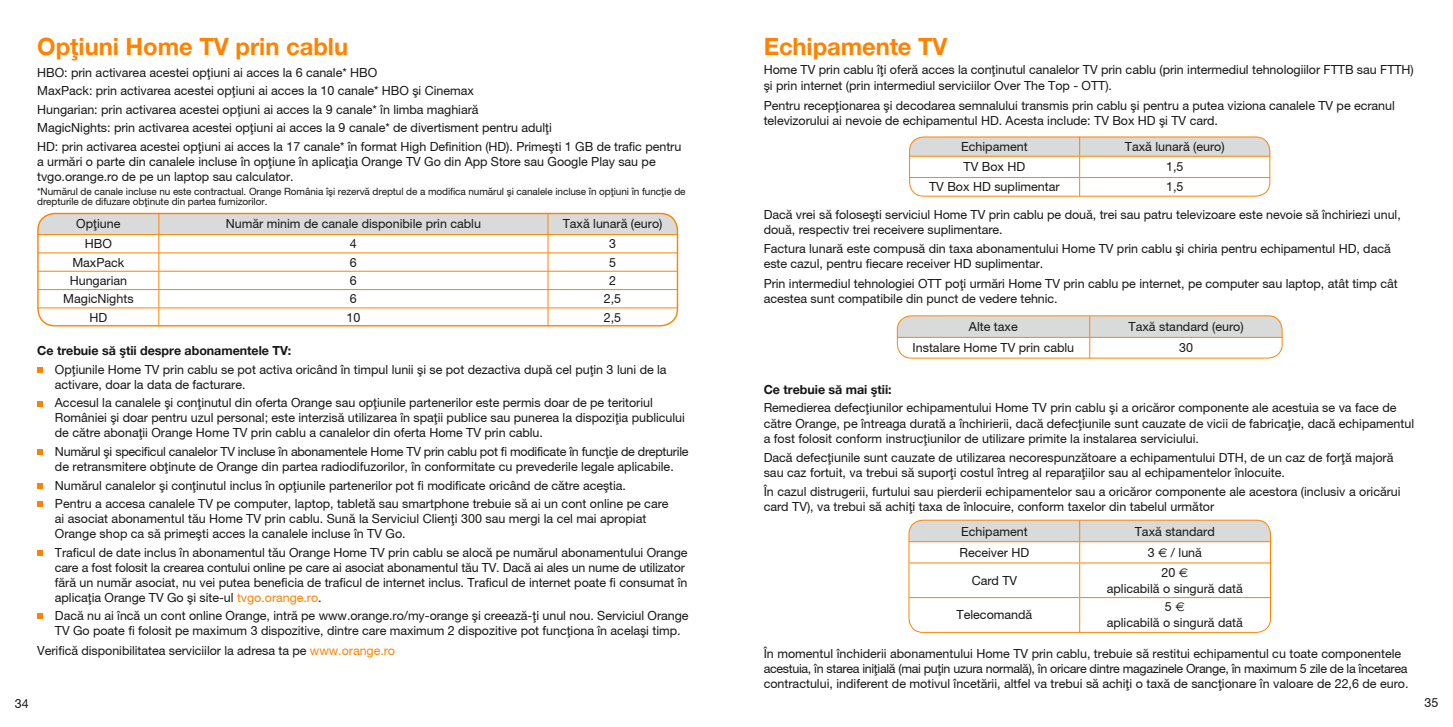
<style>
.page{position:relative;width:1453px;height:727px;background:#fff}
.page>*{position:absolute;margin:0;border:0;box-sizing:border-box;transform-origin:0 0}
.t1{font:700 23.75px "Rom Helvetica Neue";color:#ff8300}
.t2{font:12.5px/15px "Rom Helvetica Neue";letter-spacing:-.005em;color:#181716}
.t3{font:700 12.5px "Rom Helvetica Neue";letter-spacing:-.005em;color:#181716}
.t4{font:10px/10px "Rom Helvetica Neue";letter-spacing:-.01em;color:#181716}
.s1{color:#ff8300}
.s2{font-family:"Euro Sig"}
</style>
<div class="page">
<svg style="left:38px;top:213px;width:640px;height:113px"></svg>
<div style="left:37px;top:213px;width:641px;height:113px;border:1px solid #ff8300;border-radius:17px"></div>
<svg style="left:37px;top:367px;width:6px;height:5px"></svg>
<svg style="left:37px;top:401px;width:6px;height:5px"></svg>
<svg style="left:37px;top:449px;width:6px;height:5px"></svg>
<svg style="left:37px;top:483px;width:6px;height:5px"></svg>
<svg style="left:37px;top:501px;width:6px;height:6px"></svg>
<svg style="left:37px;top:550px;width:6px;height:5px"></svg>
<svg style="left:37px;top:613px;width:6px;height:6px"></svg>
<svg style="left:909px;top:137px;width:361px;height:59px"></svg>
<div style="left:909px;top:136px;width:361px;height:60px;border:1px solid #ff8300;border-radius:14px"></div>
<div style="left:897px;top:315px;width:385px;height:43px;border:1px solid #ff8300;border-radius:14px"></div>
<svg style="left:897px;top:316px;width:385px;height:42px"></svg>
<svg style="left:910px;top:521px;width:359px;height:41px"></svg>
<hr style="left:909px;top:562px;width:171px;height:1px;background:#ff8300">
<hr style="left:1080px;top:562px;width:190px;height:1px;background:#ff8300">
<hr style="left:1079px;top:563px;width:1px;height:34px;background:#ff8300">
<hr style="left:909px;top:597px;width:171px;height:1px;background:#ff8300">
<hr style="left:1080px;top:597px;width:190px;height:1px;background:#ff8300">
<hr style="left:1079px;top:597px;width:1px;height:35px;background:#ff8300">
<div style="left:908px;top:519px;width:363px;height:113px;border:1px solid #ff8300;border-radius:14px"></div>
<h1 class="t1" style="left:37px;top:33px;width:312px">Op]iuni Home TV prin cablu</h1>
<p class="t2" style="left:37px;top:63px;width:646px;line-height:18.5px">HBO: prin activarea acestei op]iuni ai acces la 6 canale* HBO<br>MaxPack: prin activarea acestei op]iuni ai acces la 10 canale* HBO [i Cinemax<br>Hungarian: prin activarea acestei op]iuni ai acces la 9 canale* \n limba maghiar`<br>MagicNights: prin activarea acestei op]iuni ai acces la 9 canale* de divertisment pentru adul]i<br>HD: prin activarea acestei op]iuni ai acces la 17 canale* \n format High Definition (HD). Prime[ti 1 GB de trafic pentru</p>
<p class="t2" style="left:37px;top:154px;width:620px">a urm`ri o parte din canalele incluse \n op]iune \n aplica]ia Orange TV Go din App Store sau Google Play sau pe tvgo.orange.ro de pe un laptop sau calculator.</p>
<p class="t4" style="left:37px;top:186px;width:650px">*Num`rul de canale incluse nu este contractual. Orange România \[i rezerv` dreptul de a modifica num`rul [i canalele incluse \n op]iuni \n func]ie de drepturile de difuzare ob]inute din partea furnizorilor.</p>
<p class="t2" style="left:76px;top:216px;width:46px">Op]iune</p>
<p class="t2" style="left:226px;top:216px;width:257px">Num`r minim de canale disponibile prin cablu</p>
<p class="t2" style="left:563px;top:216px;width:101px">Tax` lunar` (euro)</p>
<p class="t2" style="left:85px;top:236px;width:29px">HBO</p>
<p class="t2" style="left:350px;top:236px;width:8px">4</p>
<p class="t2" style="left:609px;top:236px;width:8px">3</p>
<p class="t2" style="left:72px;top:254px;width:54px">MaxPack</p>
<p class="t2" style="left:350px;top:254px;width:8px">6</p>
<p class="t2" style="left:609px;top:254px;width:8px">5</p>
<p class="t2" style="left:70px;top:273px;width:59px">Hungarian</p>
<p class="t2" style="left:350px;top:273px;width:8px">6</p>
<p class="t2" style="left:609px;top:273px;width:8px">2</p>
<p class="t2" style="left:63px;top:291px;width:72px">MagicNights</p>
<p class="t2" style="left:350px;top:291px;width:8px">6</p>
<p class="t2" style="left:604px;top:291px;width:19px">2,5</p>
<p class="t2" style="left:89px;top:309px;width:19px">HD</p>
<p class="t2" style="left:346px;top:309px;width:15px">10</p>
<p class="t2" style="left:604px;top:309px;width:19px">2,5</p>
<p class="t3" style="left:37px;top:343px;width:256px">Ce trebuie s` [tii despre abonamentele TV:</p>
<p class="t2" style="left:55px;top:362px;width:613px">Op]iunile Home TV prin cablu se pot activa oricând \n timpul lunii [i se pot dezactiva dup` cel pu]in 3 luni de la activare, doar la data de facturare.</p>
<p class="t2" style="left:55px;top:395px;width:631px">Accesul la canalele [i con]inutul din oferta Orange sau op]iunile partenerilor este permis doar de pe teritoriul<br>României [i doar pentru uzul personal; este interzis` utilizarea în spa]ii publice sau punerea la dispozi]ia publicului de c`tre abona]ii Orange Home TV prin cablu a canalelor din oferta Home TV prin cablu.</p>
<p class="t2" style="left:55px;top:444px;width:635px">Num`rul [i specificul canalelor TV incluse \n abonamentele Home TV prin cablu pot fi modificate \n func]ie de drepturile de retransmitere ob]inute de Orange din partea radiodifuzorilor, \n conformitate cu prevederile legale aplicabile.</p>
<p class="t2" style="left:55px;top:476px;width:615px;line-height:18.5px">Num`rul canalelor [i con]inutul inclus în op]iunile partenerilor pot fi modificate oricând de c`tre ace[tia.<br>Pentru a accesa canalele TV pe computer, laptop, tablet` sau smartphone trebuie s` ai un cont online pe care</p>
<p class="t2" style="left:55px;top:511px;width:593px">ai asociat abonamentul t`u Home TV prin cablu. Sun` la Serviciul Clien]i 300 sau mergi la cel mai apropiat<br>Orange shop ca s` prime[ti acces la canalele incluse \n TV Go.</p>
<p class="t2" style="left:55px;top:544px;width:634px">Traficul de date inclus în abonamentul t`u Orange Home TV prin cablu se aloc` pe num`rul abonamentului Orange care a fost folosit la crearea contului online pe care ai asociat abonamentul t`u TV. Dac` ai ales un nume de utilizator f`r` un num`r asociat, nu vei putea beneficia de traficul de internet inclus. Traficul de internet poate fi consumat \n aplica]ia Orange TV Go [i site-ul <span class="s1">tvgo.orange.ro</span>.</p>
<p class="t2" style="left:55px;top:608px;width:635px">Dac` nu ai înc` un cont online Orange, intr` pe www.orange.ro/my-orange [i creeaz`-]i unul nou. Serviciul Orange<br>TV Go poate fi folosit pe maximum 3 dispozitive, dintre care maximum 2 dispozitive pot func]iona în acela[i timp.</p>
<p class="t2" style="left:37px;top:643px;width:359px">Verific` disponibilitatea serviciilor la adresa ta pe <span class="s1">www.orange.ro</span></p>
<h1 class="t1" style="left:764px;top:33px;width:185px">Echipamente TV</h1>
<p class="t2" style="left:764px;top:62px;width:652px">Home TV prin cablu \]i ofer` acces la con]inutul canalelor TV prin cablu (prin intermediul tehnologiilor FTTB sau FTTH) [i prin internet (prin intermediul serviciilor Over The Top - OTT).</p>
<p class="t2" style="left:764px;top:98px;width:633px">Pentru recep]ionarea [i decodarea semnalului transmis prin cablu [i pentru a putea viziona canalele TV pe ecranul televizorului ai nevoie de echipamentul HD. Acesta include: TV Box HD [i TV card.</p>
<p class="t2" style="left:961px;top:139px;width:68px">Echipament</p>
<p class="t2" style="left:1125px;top:139px;width:101px">Tax` lunar` (euro)</p>
<p class="t2" style="left:963px;top:159px;width:63px">TV Box HD</p>
<p class="t2" style="left:1166px;top:159px;width:19px">1,5</p>
<p class="t2" style="left:929px;top:179px;width:132px">TV Box HD suplimentar</p>
<p class="t2" style="left:1166px;top:179px;width:19px">1,5</p>
<p class="t2" style="left:764px;top:207px;width:639px">Dac` vrei s` folose[ti serviciul Home TV prin cablu pe dou`, trei sau patru televizoare este nevoie s` închiriezi unul, dou`, respectiv trei receivere suplimentare.</p>
<p class="t2" style="left:764px;top:241px;width:628px">Factura lunar` este compus` din taxa abonamentului Home TV prin cablu [i chiria pentru echipamentul HD, dac` este cazul, pentru fiecare receiver HD suplimentar.</p>
<p class="t2" style="left:764px;top:276px;width:635px">Prin intermediul tehnologiei OTT po]i urm`ri Home TV prin cablu pe internet, pe computer sau laptop, atât timp cât acestea sunt compatibile din punct de vedere tehnic.</p>
<p class="t2" style="left:969px;top:319px;width:50px">Alte taxe</p>
<p class="t2" style="left:1128px;top:319px;width:117px">Tax` standard (euro)</p>
<p class="t2" style="left:912px;top:340px;width:163px">Instalare Home TV prin cablu</p>
<p class="t2" style="left:1179px;top:340px;width:15px">30</p>
<p class="t3" style="left:764px;top:382px;width:130px">Ce trebuie s` mai [tii:</p>
<p class="t2" style="left:764px;top:400px;width:652px">Remedierea defec]iunilor echipamentului Home TV prin cablu [i a oric`ror componente ale acestuia se va face de c`tre Orange, pe \ntreaga durat` a \nchirierii, dac` defec]iunile sunt cauzate de vicii de fabrica]ie, dac` echipamentul a fost folosit conform instruc]iunilor de utilizare primite la instalarea serviciului.</p>
<p class="t2" style="left:764px;top:449px;width:631px">Dac` defec]iunile sunt cauzate de utilizarea necorespunz`toare a echipamentului DTH, de un caz de for]` major` sau caz fortuit, va trebui s` supor]i costul \ntreg al repara]iilor sau al echipamentelor \nlocuite.</p>
<p class="t2" style="left:764px;top:483px;width:638px">|n cazul distrugerii, furtului sau pierderii echipamentelor sau a oric`ror componente ale acestora (inclusiv a oric`rui card TV), va trebui s` achi]i taxa de \nlocuire, conform taxelor din tabelul urm`tor</p>
<p class="t2" style="left:961px;top:523px;width:68px">Echipament</p>
<p class="t2" style="left:1135px;top:523px;width:82px">Tax` standard</p>
<p class="t2" style="left:959px;top:544px;width:71px">Receiver HD</p>
<p class="t2" style="left:1147px;top:544px;width:56px">3 <span class="s2">€</span> / lun`</p>
<p class="t2" style="left:971px;top:572px;width:47px">Card TV</p>
<p class="t2" style="left:1107px;top:564px;width:138px;line-height:16.2px;text-align:center">20 <span class="s2">€<br></span>aplicabil` o singur` dat`</p>
<p class="t2" style="left:956px;top:607px;width:77px">Telecomand`</p>
<p class="t2" style="left:1107px;top:598px;width:138px;line-height:16.2px;text-align:center">5 <span class="s2">€<br></span>aplicabil` o singur` dat`</p>
<p class="t2" style="left:764px;top:646px;width:646px">|n momentul \nchiderii abonamentului Home TV prin cablu, trebuie s` restitui echipamentul cu toate componentele acestuia, \n starea ini]ial` (mai pu]in uzura normal`), \n oricare dintre magazinele Orange, \n maximum 5 zile de la \ncetarea contractului, indiferent de motivul \ncet`rii, altfel va trebui s` achi]i o tax` de sanc]ionare \n valoare de 22,6 de euro.</p>
<p class="t2" style="left:15px;top:695px;width:15px">34</p>
<p class="t2" style="left:1424px;top:695px;width:15px">35</p>
</div>
